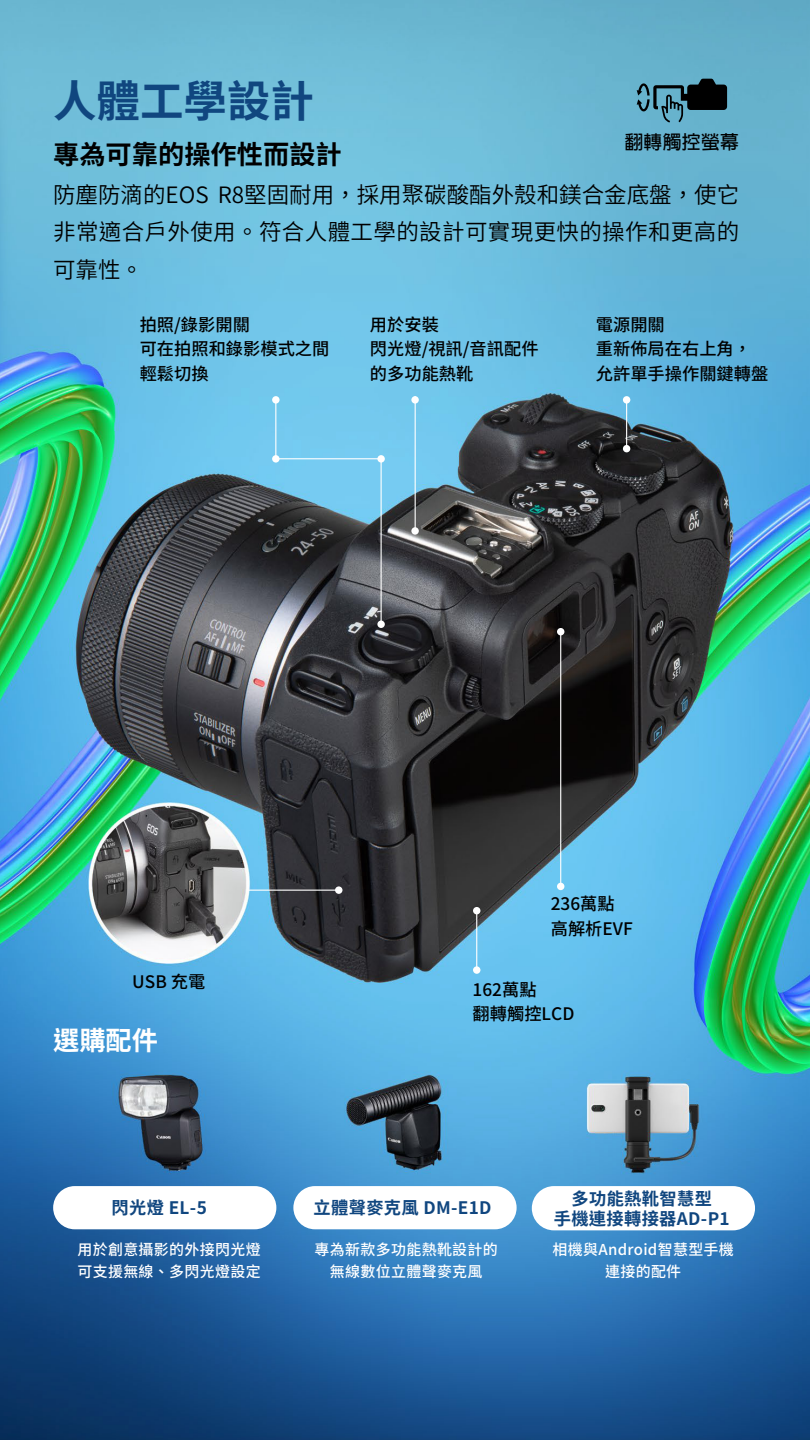
<style>
.page{position:relative;width:810px;height:1440px;background:#fff}
.page>*{position:absolute;margin:0;border:0;box-sizing:border-box;transform-origin:0 0}
.t1{font:700 43.5px "Source Han Sans TW";color:#10467f}
.t2{font:700 26.25px "Source Han Sans TW";color:#000}
.t3{font:700 26.25px "Source Han Sans TW";color:#fff}
.t4{font:22.5px/37.5px "Source Han Sans TW";letter-spacing:.015em;color:#000;text-align:justify}
.t5{font:700 18.75px "Adobe Fan Heiti Std";letter-spacing:.02em;color:#000}
.t6{font:500 17.25px/24.8px "Source Han Sans TW";color:#000}
.t7{font:700 17.25px/20.7px "Source Han Sans TW";letter-spacing:.02em;color:#10467f;text-align:center}
.t8{font:500 15px/21.8px "Source Han Sans TW";letter-spacing:.02em;color:#fff;text-align:center}
</style>
<div class="page">
<img style="left:0;top:0;width:810px;height:1440px">
<div style="left:623px;top:396px;width:7px;height:8px;background:#fff;border-radius:50%"></div>
<div style="left:623px;top:445px;width:7px;height:7px;background:#fff;border-radius:50%"></div>
<hr style="left:626px;top:400px;width:1px;height:49px;background:#fff">
<div style="left:473px;top:907px;width:7px;height:7px;background:#fff;border-radius:50%"></div>
<div style="left:473px;top:966px;width:7px;height:8px;background:#fff;border-radius:50%"></div>
<hr style="left:476px;top:910px;width:1px;height:58px;background:#fff">
<div style="left:557px;top:628px;width:7px;height:7px;background:#fff;border-radius:50%"></div>
<div style="left:557px;top:883px;width:7px;height:7px;background:#fff;border-radius:50%"></div>
<hr style="left:560px;top:632px;width:1px;height:254px;background:#fff">
<div style="left:411px;top:527px;width:8px;height:8px;background:#fff;border-radius:50%"></div>
<hr style="left:415px;top:396px;width:1px;height:135px;background:#fff">
<div style="left:411px;top:396px;width:8px;height:8px;background:#fff;border-radius:50%"></div>
<div style="left:335px;top:886px;width:7px;height:8px;background:#fff;border-radius:50%"></div>
<hr style="left:247px;top:890px;width:92px;height:1px;background:#fff">
<div style="left:272px;top:396px;width:8px;height:8px;background:#fff;border-radius:50%"></div>
<div style="left:272px;top:455px;width:8px;height:8px;background:#fff;border-radius:50%"></div>
<hr style="left:275px;top:400px;width:1px;height:59px;background:#fff">
<hr style="left:276px;top:458px;width:105px;height:1px;background:#fff">
<div style="left:377px;top:455px;width:8px;height:8px;background:#fff;border-radius:50%"></div>
<div style="left:377px;top:621px;width:8px;height:7px;background:#fff;border-radius:50%"></div>
<hr style="left:381px;top:458px;width:1px;height:166px;background:#fff">
<div style="left:293px;top:1186px;width:224px;height:43px;background:#fff;border-radius:22px"></div>
<div style="left:53px;top:1186px;width:223px;height:43px;background:#fff;border-radius:22px"></div>
<div style="left:532px;top:1186px;width:223px;height:44px;background:#fff;border-radius:22px"></div>
<svg style="left:637px;top:79px;width:90px;height:44px;background:#3d6a7a"></svg>
<h1 class="t1" style="left:53px;top:77px;width:263px">人體工學設計</h1>
<p class="t5" style="left:625px;top:131px;width:116px">翻轉觸控螢幕</p>
<h2 class="t2" style="left:53px;top:140px;width:290px">專為可靠的操作性而設計</h2>
<h3 class="t4" style="left:53px;top:176px;width:688px">防塵防滴的EOS R8堅固耐用，採用聚碳酸酯外殼和鎂合金底盤，使它非常適合戶外使用。符合人體工學的設計可實現更快的操作和更高的可靠性。</h3>
<p class="t6" style="left:140px;top:312px;width:191px">拍照/錄影開關<br>可在拍照和錄影模式之間輕鬆切換</p>
<p class="t6" style="left:370px;top:312px;width:170px">用於安裝<br>閃光燈/視訊/音訊配件的多功能熱靴</p>
<p class="t6" style="left:596px;top:312px;width:174px">電源開關<br>重新佈局在右上角，允許單手操作關鍵轉盤</p>
<p class="t6" style="left:132px;top:970px;width:75px">USB 充電</p>
<h2 class="t3" style="left:53px;top:1026px;width:107px">選購配件</h2>
<p class="t6" style="left:551px;top:892px;width:84px">236萬點高解析EVF</p>
<p class="t6" style="left:473px;top:977px;width:103px">162萬點<br>翻轉觸控LCD</p>
<p class="t7" style="left:112px;top:1198px;width:97px">閃光燈 EL-5</p>
<p class="t7" style="left:314px;top:1198px;width:180px">立體聲麥克風 DM-E1D</p>
<p class="t7" style="left:554px;top:1188px;width:177px">多功能熱靴智慧型<br>手機連接轉接器AD-P1</p>
<p class="t8" style="left:77px;top:1239px;width:185px;text-align:left">用於創意攝影的外接閃光燈可支援無線、多閃光燈設定</p>
<p class="t8" style="left:315px;top:1239px;width:185px">專為新款多功能熱靴設計的無線數位立體聲麥克風</p>
<p class="t8" style="left:553px;top:1239px;width:183px">相機與Android智慧型手機連接的配件</p>
</div>
